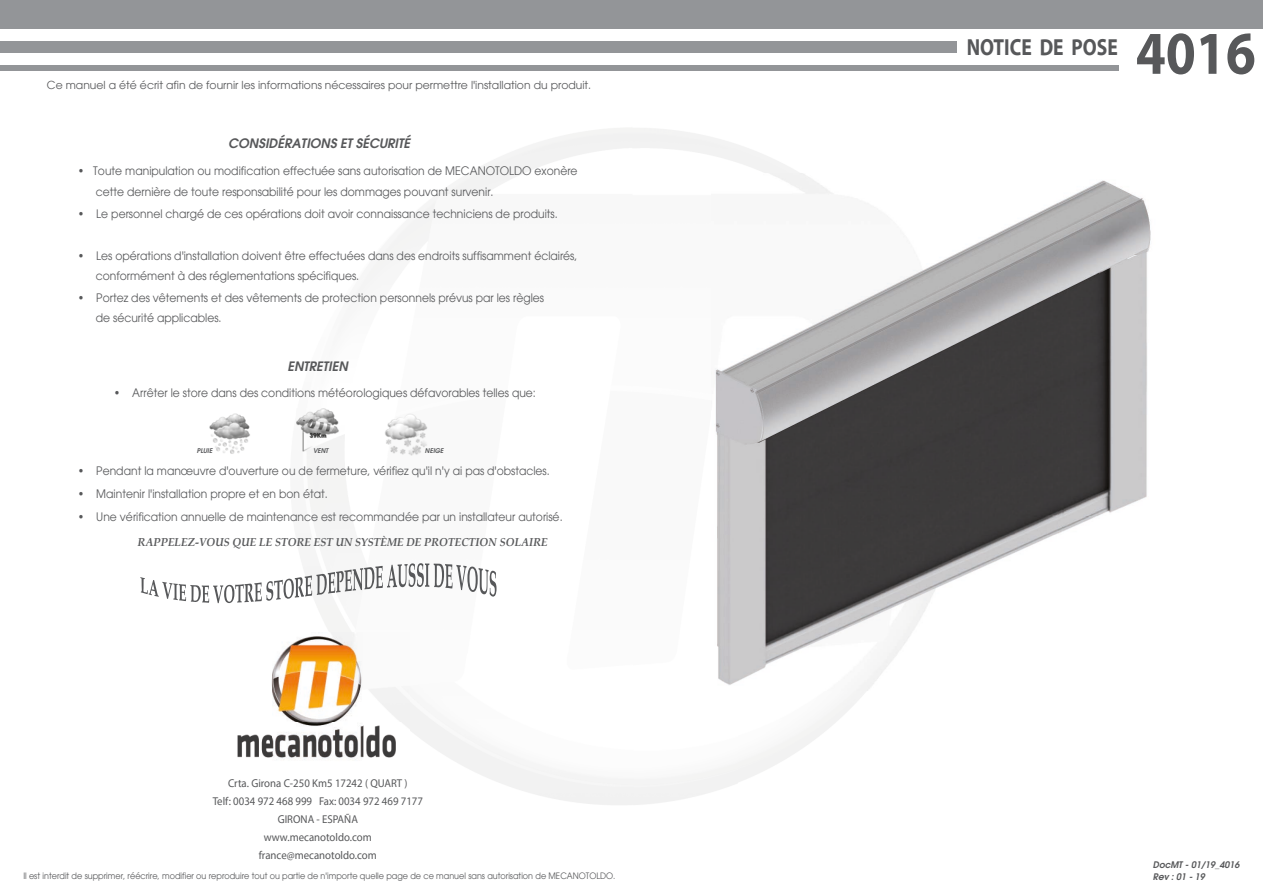
<style>
.page{position:relative;width:1263px;height:893px;background:#fff}
.page>*{position:absolute;margin:0;border:0;box-sizing:border-box;transform-origin:0 0}
.t1{font:700 61.2px "Myriad Pro";color:#57585a;scale:.88 1}
.t2{font:700 23.4px "Myriad Pro";color:#57585a;scale:.83 1}
.t3{font:italic 600 12.75px "Avant Garde";color:#57585a}
.t4{font:11.55px/20.2px "Avant Garde";color:#57585a;scale:.94 1}
.t5{font:italic 700 11.55px "Book Antiqua";color:#57585a;scale:.94 1}
.t6{font:11.4px/18px "Myriad Pro";color:#57585a;text-align:center;scale:.95 1}
.t7{font:10.8px "Avant Garde";color:#57585a}
.t8{font:italic 600 8.85px/12px "Avant Garde";color:#57585a}
.t9{font:8.7px "Avant Garde";color:#57585a;scale:.94 1}
.t10{font:italic 600 6.3px "Avant Garde";color:#57585a}
</style>
<div class="page">
<img style="left:237px;top:633px;width:173px;height:127px">
<svg style="left:140px;top:563px;width:356px;height:40px"></svg>
<img style="left:209px;top:413px;width:42px;height:41px">
<img style="left:385px;top:413px;width:42px;height:43px">
<img style="left:297px;top:409px;width:42px;height:42px">
<div style="left:0;top:0;width:1263px;height:28px;background:#939598"></div>
<div style="left:0;top:42px;width:957px;height:11px;background:#939598"></div>
<div style="left:0;top:65px;width:1118px;height:6px;background:#939598"></div>
<img style="left:712px;top:174px;width:439px;height:517px">
<p class="t7" style="left:47px;top:78px;width:546px">Ce manuel a été écrit afin de fournir les informations nécessaires pour permettre l'installation du produit.</p>
<p class="t3" style="left:228px;top:135px;width:183px">CONSIDÉRATIONS ET SÉCURITÉ</p>
<p class="t4" style="left:96px;top:161px;width:514px;text-indent:-18px">• Toute manipulation ou modification effectuée sans autorisation de MECANOTOLDO exonère cette dernière de toute responsabilité pour les dommages pouvant survenir.</p>
<p class="t4" style="left:78px;top:203px;width:512px">• Le personnel chargé de ces opérations doit avoir connaissance techniciens de produits.</p>
<p class="t4" style="left:96px;top:245px;width:514px;text-indent:-18px">• Les opérations d'installation doivent être effectuées dans des endroits suffisamment éclairés, conformément à des réglementations spécifiques.</p>
<p class="t4" style="left:96px;top:288px;width:478px;text-indent:-18px">• Portez des vêtements et des vêtements de protection personnels prévus par les règles de sécurité applicables.</p>
<p class="t3" style="left:287px;top:358px;width:62px">ENTRETIEN</p>
<p class="t4" style="left:114px;top:382px;width:451px">• Arrêter le store dans des conditions météorologiques défavorables telles que:</p>
<p class="t10" style="left:197px;top:446px;width:17px">PLUIE</p>
<p class="t10" style="left:313px;top:446px;width:17px">VENT</p>
<p class="t10" style="left:425px;top:446px;width:20px">NEIGE</p>
<p class="t4" style="left:78px;top:461px;width:504px">• Pendant la manœuvre d'ouverture ou de fermeture, vérifiez qu'il n'y ai pas d'obstacles.</p>
<p class="t4" style="left:78px;top:483px;width:267px">• Maintenir l'installation propre et en bon état.</p>
<p class="t4" style="left:78px;top:506px;width:517px">• Une vérification annuelle de maintenance est recommandée par un installateur autorisé.</p>
<p class="t5" style="left:138px;top:534px;width:437px">RAPPELEZ-VOUS QUE LE STORE EST UN SYSTÈME DE PROTECTION SOLAIRE</p>
<p class="t6" style="left:213px;top:774px;width:223px">Crta. Girona C-250 Km5 17242 ( QUART )<br>Telf: 0034 972 468 999 Fax: 0034 972 469 7177<br>GIRONA - ESPAÑA<br>www.mecanotoldo.com france@mecanotoldo.com</p>
<p class="t9" style="left:23px;top:871px;width:631px">Il est interdit de supprimer, réécrire, modifier ou reproduire tout ou partie de n'importe quelle page de ce manuel sans autorisation de MECANOTOLDO.</p>
<h2 class="t2" style="left:967px;top:32px;width:184px">NOTICE DE POSE</h2>
<h1 class="t1" style="left:1136px;top:13px;width:138px">4016</h1>
<p class="t8" style="left:1153px;top:859px;width:88px">DocMT - 01/19_4016<br>Rev : 01 - 19</p>
</div>
